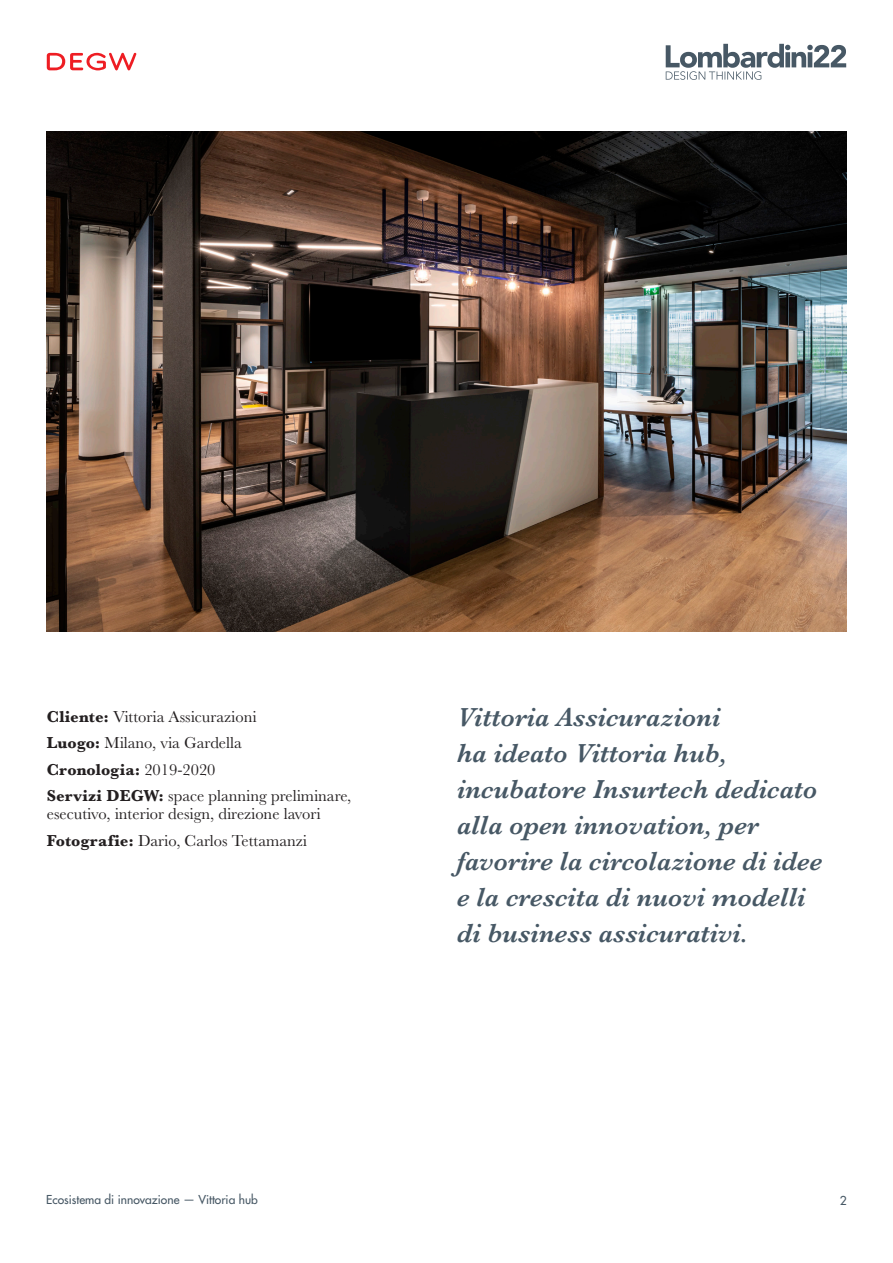
<style>
.page{position:relative;width:893px;height:1263px;background:#fff}
.page>*{position:absolute;margin:0;border:0;box-sizing:border-box;transform-origin:0 0}
.Citazione{font:italic 600 27px/36px "Baskerville MT Std";color:#475865}
.Crediti{font:16.5px/18px "Baskerville MT Std";color:#231f20}
.Crediti-2{font:700 16.5px "Baskerville MT Std";letter-spacing:.005em;color:#231f20}
.t1{font:500 12px "Futura Std";color:#475865}
.s1{font-weight:700}
.s2{font-weight:400}
</style>
<div class="page">
<svg style="left:47px;top:53px;width:89px;height:17px"></svg>
<svg style="left:666px;top:44px;width:180px;height:36px"></svg>
<img style="left:47px;top:132px;width:800px;height:499px">
<p class="Crediti" style="left:47px;top:707px;width:211px"><span class="s1">Cliente:</span> Vittoria Assicurazioni</p>
<p class="Crediti" style="left:47px;top:734px;width:197px"><span class="s1">Luogo:</span> Milano, via Gardella</p>
<p class="Crediti-2" style="left:47px;top:760px;width:170px">Cronologia: <span class="s2">2019-2020</span></p>
<p class="Crediti" style="left:47px;top:787px;width:306px"><span class="s1">Servizi DEGW:</span> space planning preliminare, esecutivo, interior design, direzione lavori</p>
<p class="Crediti" style="left:47px;top:831px;width:262px"><span class="s1">Fotografie:</span> Dario, Carlos Tettamanzi</p>
<p class="Citazione" style="left:457px;top:699px;width:367px">Vittoria Assicurazioni<br>ha ideato Vittoria hub, incubatore Insurtech dedicato alla open innovation, per favorire la circolazione di idee e la crescita di nuovi modelli di business assicurativi.</p>
<p class="t1" style="left:46px;top:1192px;width:213px">Ecosistema di innovazione — Vittoria hub</p>
<p class="t1" style="left:840px;top:1193px;width:8px">2</p>
</div>
